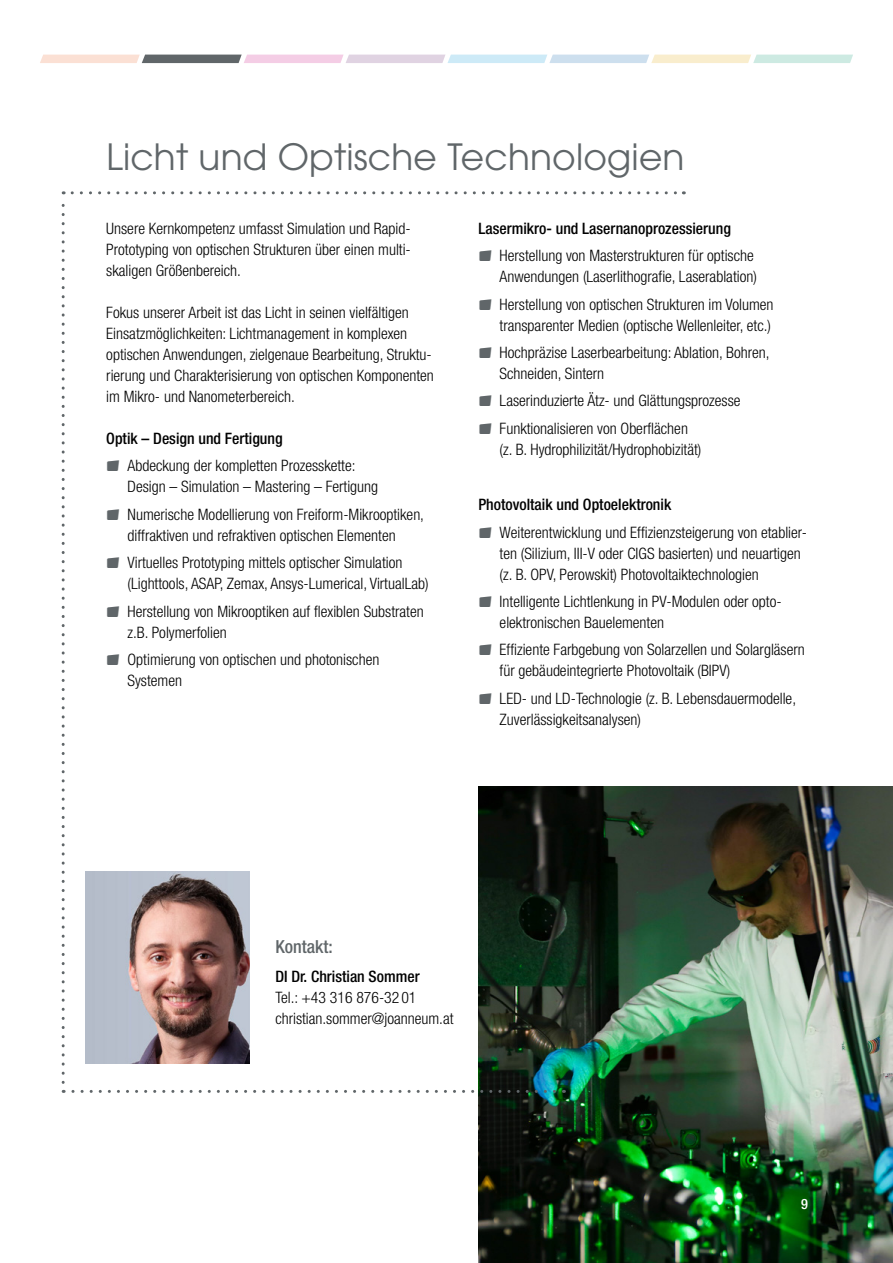
<style>
.page{position:relative;width:893px;height:1263px;background:#fff}
.page>*{position:absolute;margin:0;border:0;box-sizing:border-box;transform-origin:0 0}
.t1{font:36px "ITC Avant Garde Std";letter-spacing:.005em;color:#606669}
.t2{font:500 condensed 18px "Helvetica Neue LT Pro";color:#606669}
.t3{font:300 condensed 15.75px/21px "Helvetica Neue LT Pro";color:#000}
.t4{font:500 condensed 15.75px "Helvetica Neue LT Pro";color:#000}
.t5{font:500 condensed 14.25px "Helvetica Neue LT Pro";color:#fff}
</style>
<div class="page">
<img style="left:85px;top:871px;width:165px;height:192px">
<img style="left:478px;top:787px;width:415px;height:476px">
<svg style="left:63px;top:1090px;width:491px;height:3px"></svg>
<svg style="left:62px;top:191px;width:3px;height:891px"></svg>
<svg style="left:72px;top:191px;width:612px;height:3px"></svg>
<svg style="left:40px;top:55px;width:813px;height:8px"></svg>
<h1 class="t1" style="left:106px;top:135px;width:580px">Licht und Optische Technologien</h1>
<p class="t3" style="left:106px;top:217px;width:306px;text-align:justify">Unsere Kernkompetenz umfasst Simulation und Rapid-Prototyping von optischen Strukturen über einen multi&shy;skaligen Größenbereich.</p>
<p class="t3" style="left:106px;top:301px;width:329px">Fokus unserer Arbeit ist das Licht in seinen vielfältigen Einsatzmöglichkeiten: Lichtmanagement in komplexen optischen Anwendungen, zielgenaue Bearbeitung, Struktu&shy;rierung und Charakterisierung von optischen Komponenten im Mikro- und Nanometerbereich.</p>
<p class="t4" style="left:106px;top:429px;width:178px">Optik – Design und Fertigung</p>
<p class="t3" style="left:128px;top:455px;width:252px">Abdeckung der kompletten Prozesskette:<br>Design – Simulation – Mastering – Fertigung</p>
<p class="t3" style="left:128px;top:504px;width:298px">Numerische Modellierung von Freiform-Mikrooptiken, diffraktiven und refraktiven optischen Elementen</p>
<p class="t3" style="left:128px;top:552px;width:303px">Virtuelles Prototyping mittels optischer Simulation (Lighttools, ASAP, Zemax, Ansys-Lumerical, VirtualLab)</p>
<p class="t3" style="left:128px;top:600px;width:298px">Herstellung von Mikrooptiken auf flexiblen Substraten z.B. Polymerfolien</p>
<p class="t3" style="left:128px;top:649px;width:253px">Optimierung von optischen und photonischen<br>Systemen</p>
<p class="t4" style="left:478px;top:219px;width:254px">Lasermikro- und Lasernanoprozessierung</p>
<p class="t3" style="left:500px;top:245px;width:259px">Herstellung von Masterstrukturen für optische<br>Anwendungen (Laserlithografie, Laserablation)</p>
<p class="t3" style="left:500px;top:293px;width:275px">Herstellung von optischen Strukturen im Volumen transparenter Medien (optische Wellenleiter, etc.)</p>
<p class="t3" style="left:500px;top:342px;width:271px">Hochpräzise Laserbearbeitung: Ablation, Bohren,<br>Schneiden, Sintern</p>
<p class="t3" style="left:500px;top:387px;width:242px;line-height:27.5px">Laserinduzierte Ätz- und Glättungsprozesse<br>Funktionalisieren von Oberflächen</p>
<p class="t3" style="left:500px;top:439px;width:203px">(z. B. Hydrophilizität/Hydrophobizität)</p>
<p class="t4" style="left:478px;top:495px;width:194px">Photovoltaik und Optoelektronik</p>
<p class="t3" style="left:500px;top:521px;width:309px">Weiterentwicklung und Effizienzsteigerung von etablier&shy;ten (Silizium, III-V oder CIGS basierten) und neuartigen (z. B. OPV, Perowskit) Photovoltaiktechnologien</p>
<p class="t3" style="left:500px;top:591px;width:282px">Intelligente Lichtlenkung in PV-Modulen oder opto&shy;elektronischen Bauelementen</p>
<p class="t3" style="left:500px;top:639px;width:307px">Effiziente Farbgebung von Solarzellen und Solargläsern für gebäudeintegrierte Photovoltaik (BIPV)</p>
<p class="t3" style="left:500px;top:688px;width:298px">LED- und LD-Technologie (z. B. Lebensdauermodelle,<br>Zuverlässigkeitsanalysen)</p>
<p class="t2" style="left:275px;top:936px;width:59px">Kontakt:</p>
<p class="t4" style="left:275px;top:967px;width:146px">DI Dr. Christian Sommer</p>
<p class="t3" style="left:275px;top:986px;width:180px">Tel.: +43 316 876-32 01 christian.sommer@joanneum.at</p>
<p class="t5" style="left:801px;top:1195px;width:8px">9</p>
</div>
